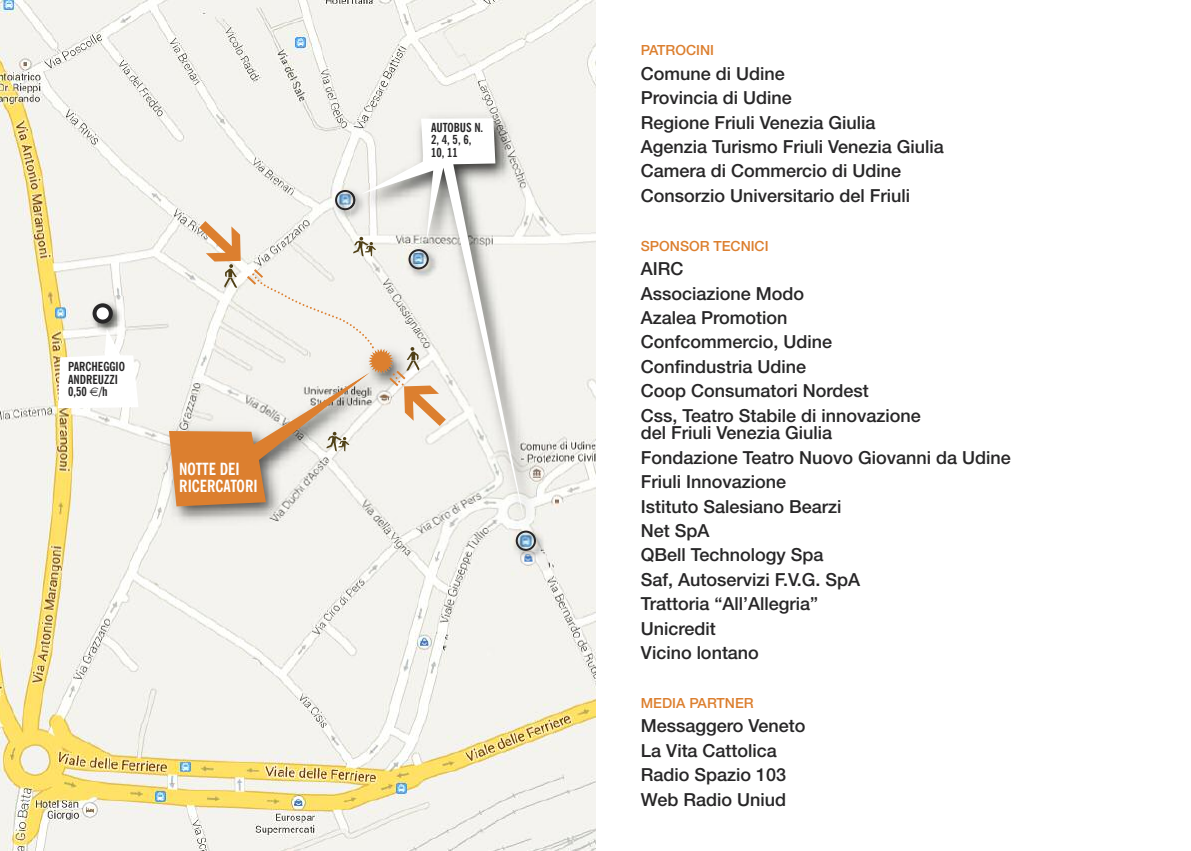
<style>
.page{position:relative;width:1191px;height:851px;background:#fff}
.page>*{position:absolute;margin:0;border:0;box-sizing:border-box;transform-origin:0 0}
.t1{font:57.2px "Zeichen Hundert";color:#504116}
.t2{font:500 18px/24.4px "Helvetica Neue";color:#272627}
.t3{font:700 condensed 16.8px/16.8px "News Gothic BT";color:#fff}
.t4{font:500 14px "Helvetica Neue";color:#dc7f2f}
.t5{font:700 condensed 12.6px/12.6px "News Gothic BT";color:#272627}
</style>
<div class="page">
<img style="left:0;top:0;width:595px;height:850px">
<img style="left:86px;top:296px;width:42px;height:33px">
<svg style="left:93px;top:303px;width:20px;height:20px"></svg>
<img style="left:158px;top:362px;width:192px;height:168px">
<img style="left:328px;top:183px;width:22px;height:7px">
<img style="left:350px;top:107px;width:198px;height:444px">
<img style="left:350px;top:506px;width:44px;height:24px">
<svg style="left:361px;top:118px;width:165px;height:410px;fill:#f4f3ef"></svg>
<img style="left:509px;top:523px;width:42px;height:42px">
<svg style="left:516px;top:523px;width:20px;height:27px"></svg>
<svg style="left:169px;top:190px;width:286px;height:316px"></svg>
<svg style="left:58px;top:329px;width:80px;height:79px"></svg>
<p class="t5" style="left:68px;top:361px;width:58px">PARCHEGGIO<br>ANDREUZZI<br>0,50 /h</p>
<h1 class="t1" style="left:220px;top:242px;width:22px">y</h1>
<p class="t3" style="left:179px;top:462px;width:80px">NOTTE DEI<br>RICERCATORI</p>
<h1 class="t1" style="left:322px;top:405px;width:32px">Ì</h1>
<p class="t5" style="left:431px;top:122px;width:53px">AUTOBUS N.<br>2, 4, 5, 6,<br>10, 11</p>
<p class="t4" style="left:641px;top:45px;width:75px">PATROCINI</p>
<p class="t2" style="left:641px;top:63px;width:304px">Comune di Udine<br>Provincia di Udine<br>Regione Friuli Venezia Giulia<br>Agenzia Turismo Friuli Venezia Giulia<br>Camera di Commercio di Udine<br>Consorzio Universitario del Friuli</p>
<p class="t4" style="left:641px;top:241px;width:129px">SPONSOR TECNICI</p>
<p class="t2" style="left:641px;top:258px;width:281px">AIRC<br>Associazione Modo<br>Azalea Promotion<br>Confcommercio, Udine<br>Confindustria Udine<br>Coop Consumatori Nordest<br>Css, Teatro Stabile di innovazione</p>
<p class="t2" style="left:641px;top:422px;width:371px">del Friuli Venezia Giulia<br>Fondazione Teatro Nuovo Giovanni da Udine<br>Friuli Innovazione<br>Istituto Salesiano Bearzi<br>Net SpA<br>QBell Technology Spa<br>Saf, Autoservizi F.V.G. SpA<br>Trattoria “All’Allegria”<br>Unicredit<br>Vicino lontano</p>
<p class="t4" style="left:641px;top:697px;width:114px">MEDIA PARTNER</p>
<p class="t2" style="left:641px;top:715px;width:166px">Messaggero Veneto<br>La Vita Cattolica<br>Radio Spazio 103<br>Web Radio Uniud</p>
</div>
